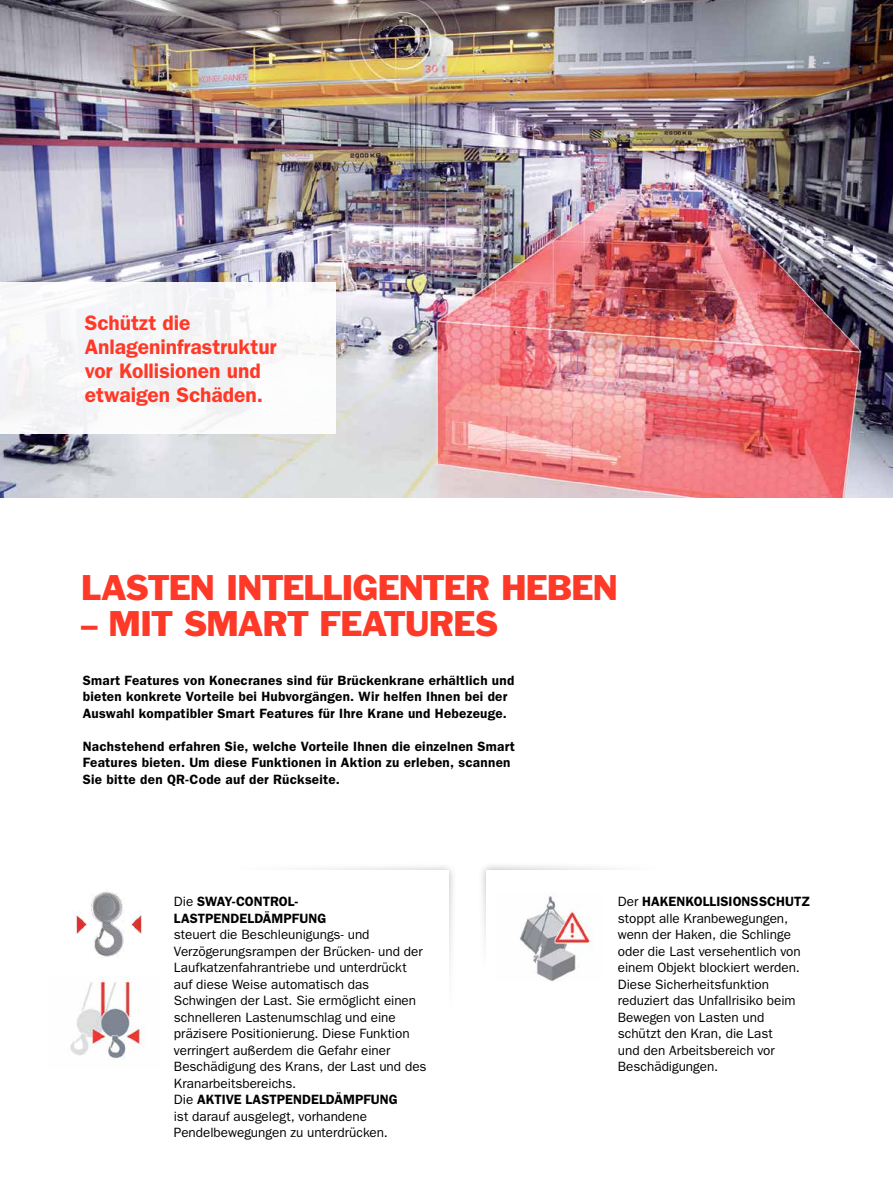
<style>
.page{position:relative;width:893px;height:1191px;background:#fff}
.page>*{position:absolute;margin:0;border:0;box-sizing:border-box;transform-origin:0 0}
.t1{font:33px "Franklin Gothic Std";letter-spacing:-.035em;color:#ff3927}
.t2{font:600 21px/24px "ITC Franklin Gothic Std";color:#ff3927}
.t3{font:13.5px/16.5px "ITC Franklin Gothic Std";color:#000}
.t4{font:600 13.5px/16.5px "ITC Franklin Gothic Std";letter-spacing:.02em;color:#000}
.s1{font-weight:400}
.s2{font-weight:600}
</style>
<div class="page">
<img style="left:0;top:0;width:893px;height:497px">
<div style="left:106px;top:862px;width:351px;height:182px;background:#000;opacity:.38"></div>
<div style="left:114px;top:870px;width:335px;height:165px;background:#fff"></div>
<img style="left:76px;top:868px;width:89px;height:108px">
<img style="left:70px;top:976px;width:90px;height:84px">
<img style="left:520px;top:896px;width:73px;height:86px">
<div style="left:0;top:282px;width:336px;height:152px;background:#f8f7f9"></div>
<h2 class="t2" style="left:85px;top:310px;width:193px">Schützt die<br>Anlageninfrastruktur vor Kollisionen und etwaigen Schäden.</h2>
<h1 class="t1" style="left:81px;top:567px;width:538px">LASTEN INTELLIGENTER HEBEN</h1>
<h1 class="t1" style="left:81px;top:603px;width:419px">– MIT SMART FEATURES</h1>
<p class="t4" style="left:83px;top:672px;width:433px">Smart Features von Konecranes sind für Brückenkrane erhältlich und bieten konkrete Vorteile bei Hubvorgängen. Wir helfen Ihnen bei der<br>Auswahl kompatibler Smart Features für Ihre Krane und Hebezeuge.</p>
<p class="t4" style="left:83px;top:738px;width:434px">Nachstehend erfahren Sie, welche Vorteile Ihnen die einzelnen Smart<br>Features bieten. Um diese Funktionen in Aktion zu erleben, scannen<br>Sie bitte den QR-Code auf der Rückseite.</p>
<p class="t4" style="left:174px;top:893px;width:154px"><span class="s1">Die</span> SWAY-CONTROL-<br>LASTPENDELDÄMPFUNG</p>
<p class="t3" style="left:174px;top:926px;width:254px">steuert die Beschleunigungs- und Verzögerungsrampen der Brücken- und der Laufkatzenfahrantriebe und unterdrückt auf diese Weise automatisch das Schwingen der Last. Sie ermöglicht einen schnelleren Lastenumschlag und eine präzisere Positionierung. Diese Funktion verringert außerdem die Gefahr einer Beschädigung des Krans, der Last und des Kranarbeitsbereichs.<br>Die <span class="s2">AKTIVE LASTPENDELDÄMPFUNG<br></span>ist darauf ausgelegt, vorhandene Pendelbewegungen zu unterdrücken.</p>
<p class="t3" style="left:618px;top:893px;width:194px">Der <span class="s2">HAKENKOLLISIONSSCHUTZ </span>stoppt alle Kranbewegungen, wenn der Haken, die Schlinge oder die Last versehentlich von einem Objekt blockiert werden.<br>Diese Sicherheitsfunktion reduziert das Unfallrisiko beim<br>Bewegen von Lasten und schützt den Kran, die Last<br>und den Arbeitsbereich vor<br>Beschädigungen.</p>
</div>
